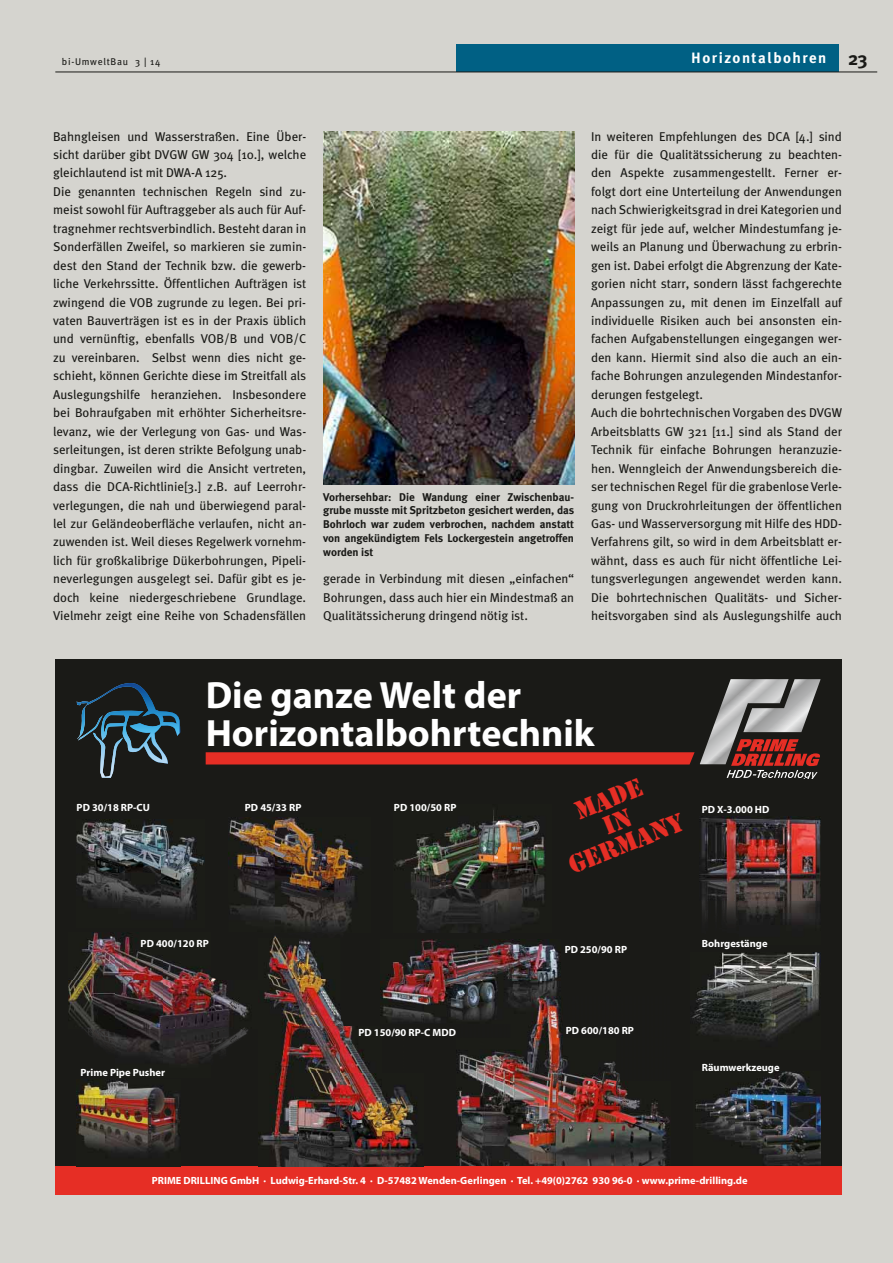
<style>
.page{position:relative;width:893px;height:1263px;background:#d5d4cf}
.page>*{position:absolute;margin:0;border:0;box-sizing:border-box;transform-origin:0 0}
.t1{font:700 38.1px/38.1px "Myriad Pro";color:#fff}
.t2{font:23.85px/23.9px "Stencil Std";color:#e62e25;text-align:center}
.t3{font:700 15px "Meta Plus";letter-spacing:.1em;color:#fff}
.t4{font:12.75px/18.5px "Meta";color:#1a1a17}
.t5{font:700 11.25px/13.8px "Meta";color:#1a1a17;text-align:justify}
.t6{font:700 10.5px "Myriad Pro";color:#fff}
.t7{font:700 10.35px "Myriad Pro";color:#fff}
.t8{font:9.75px "Meta";letter-spacing:.075em;color:#1a1a17}
.s1{font-size:18.75px;color:#1a1a17}
</style>
<div class="page">
<div style="left:457px;top:44px;width:382px;height:28px;background:#006084"></div>
<hr style="left:55px;top:72px;width:822px;height:1px;background:#1a1a17">
<div style="left:55px;top:659px;width:787px;height:536px;background:#1a1a17"></div>
<img style="left:68px;top:932px;width:181px;height:132px">
<img style="left:699px;top:816px;width:122px;height:108px">
<img style="left:691px;top:952px;width:130px;height:89px">
<img style="left:694px;top:1071px;width:127px;height:96px">
<img style="left:228px;top:818px;width:135px;height:79px">
<img style="left:230px;top:897px;width:46px;height:25px">
<img style="left:276px;top:897px;width:78px;height:35px">
<img style="left:228px;top:932px;width:48px;height:5px">
<img style="left:395px;top:810px;width:150px;height:122px">
<img style="left:423px;top:940px;width:137px;height:42px">
<img style="left:423px;top:982px;width:46px;height:41px">
<img style="left:469px;top:982px;width:89px;height:14px">
<img style="left:457px;top:1051px;width:53px;height:116px">
<img style="left:510px;top:998px;width:160px;height:169px">
<img style="left:457px;top:996px;width:103px;height:28px">
<svg style="left:206px;top:679px;width:615px;height:100px"></svg>
<svg style="left:77px;top:683px;width:103px;height:95px"></svg>
<div style="left:55px;top:1167px;width:787px;height:28px;background:#e62e25"></div>
<img style="left:76px;top:819px;width:129px;height:95px">
<img style="left:76px;top:1080px;width:104px;height:73px">
<img style="left:267px;top:937px;width:60px;height:43px">
<img style="left:382px;top:939px;width:41px;height:83px">
<img style="left:264px;top:980px;width:118px;height:47px">
<img style="left:259px;top:1027px;width:162px;height:140px">
<img style="left:323px;top:132px;width:251px;height:352px">
<p class="t8" style="left:62px;top:58px;width:100px">bi-UmweltBau 3 | 14</p>
<p class="t3" style="left:691px;top:52px;width:178px">Horizontalbohren <span class="s1">23</span></p>
<p class="t4" style="left:53px;top:128px;width:255px">Bahngleisen und Wasserstraßen. Eine Über&shy;sicht darüber gibt DVGW GW 304 [10.], welche gleichlautend ist mit DWA-A 125.<br>Die genannten technischen Regeln sind zu&shy;meist sowohl für Auftraggeber als auch für Auf&shy;tragnehmer rechtsverbindlich. Besteht daran in Sonderfällen Zweifel, so markieren sie zumin&shy;dest den Stand der Technik bzw. die gewerb&shy;liche Verkehrssitte. Öffentlichen Aufträgen ist zwingend die VOB zugrunde zu legen. Bei pri&shy;vaten Bauverträgen ist es in der Praxis üblich und vernünftig, ebenfalls VOB/B und VOB/C zu vereinbaren. Selbst wenn dies nicht ge&shy;schieht, können Gerichte diese im Streitfall als Auslegungshilfe heranziehen. Insbesondere bei Bohraufgaben mit erhöhter Sicherheitsre&shy;levanz, wie der Verlegung von Gas- und Was&shy;serleitungen, ist deren strikte Befolgung unab&shy;dingbar. Zuweilen wird die Ansicht vertreten, dass die DCA-Richtlinie[3.] z.B. auf Leerrohr&shy;verlegungen, die nah und überwiegend paral&shy;lel zur Geländeoberfläche verlaufen, nicht an&shy;zuwenden ist. Weil dieses Regelwerk vornehm&shy;lich für großkalibrige Dükerbohrungen, Pipeli&shy;neverlegungen ausgelegt sei. Dafür gibt es je&shy;doch keine niedergeschriebene Grundlage.<br>Vielmehr zeigt eine Reihe von Schadensfällen</p>
<p class="t5" style="left:323px;top:491px;width:253px">Vorhersehbar: Die Wandung einer Zwischenbau&shy;grube musste mit Spritzbeton gesichert werden, das Bohrloch war zudem verbrochen, nachdem anstatt von angekündigtem Fels Lockergestein angetroffen worden ist</p>
<p class="t4" style="left:323px;top:571px;width:252px;text-align:justify">gerade in Verbindung mit diesen „einfachen“ Bohrungen, dass auch hier ein Mindestmaß an Qualitätssicherung dringend nötig ist.</p>
<p class="t4" style="left:591px;top:128px;width:253px">In weiteren Empfehlungen des DCA [4.] sind die für die Qualitätssicherung zu beachten&shy;den Aspekte zusammengestellt. Ferner er&shy;folgt dort eine Unterteilung der Anwendungen nach Schwierigkeitsgrad in drei Kategorien und zeigt für jede auf, welcher Mindestumfang je&shy;weils an Planung und Überwachung zu erbrin&shy;gen ist. Dabei erfolgt die Abgrenzung der Kate&shy;gorien nicht starr, sondern lässt fachgerechte Anpassungen zu, mit denen im Einzelfall auf individuelle Risiken auch bei ansonsten ein&shy;fachen Aufgabenstellungen eingegangen wer&shy;den kann. Hiermit sind also die auch an ein&shy;fache Bohrungen anzulegenden Mindestanfor&shy;derungen festgelegt.<br>Auch die bohrtechnischen Vorgaben des DVGW Arbeitsblatts GW 321 [11.] sind als Stand der Technik für einfache Bohrungen heranzuzie&shy;hen. Wenngleich der Anwendungsbereich die&shy;ser technischen Regel für die grabenlose Verle&shy;gung von Druckrohrleitungen der öffentlichen Gas- und Wasserversorgung mit Hilfe des HDD-Verfahrens gilt, so wird in dem Arbeitsblatt er&shy;wähnt, dass es auch für nicht öffentliche Lei&shy;tungsverlegungen angewendet werden kann.<br>Die bohrtechnischen Qualitäts- und Sicher&shy;heitsvorgaben sind als Auslegungshilfe auch</p>
<p class="t6" style="left:77px;top:803px;width:75px">PD 30/18 RP-CU</p>
<h1 class="t1" style="left:206px;top:679px;width:390px">Die ganze Welt der<br>Horizontalbohrtechnik</h1>
<h2 class="t2" style="left:548px;top:811px;width:124px;rotate:-22deg">Made<br>in<br>Germany</h2>
<p class="t6" style="left:245px;top:803px;width:58px">PD 45/33 RP</p>
<p class="t6" style="left:394px;top:803px;width:64px">PD 100/50 RP</p>
<p class="t6" style="left:702px;top:805px;width:69px">PD X-3.000 HD</p>
<p class="t6" style="left:141px;top:940px;width:70px">PD 400/120 RP</p>
<p class="t6" style="left:81px;top:1068px;width:86px">Prime Pipe Pusher</p>
<p class="t6" style="left:358px;top:1028px;width:99px">PD 150/90 RP-C MDD</p>
<p class="t6" style="left:565px;top:945px;width:64px">PD 250/90 RP</p>
<p class="t6" style="left:566px;top:1026px;width:70px">PD 600/180 RP</p>
<p class="t6" style="left:702px;top:940px;width:67px">Bohrgestänge</p>
<p class="t6" style="left:702px;top:1063px;width:79px">Räumwerkzeuge</p>
<p class="t7" style="left:152px;top:1177px;width:597px">PRIME DRILLING GmbH · Ludwig-Erhard-Str. 4 · D-57482 Wenden-Gerlingen · Tel. +49(0)2762 930 96-0 · www.prime-drilling.de</p>
</div>
